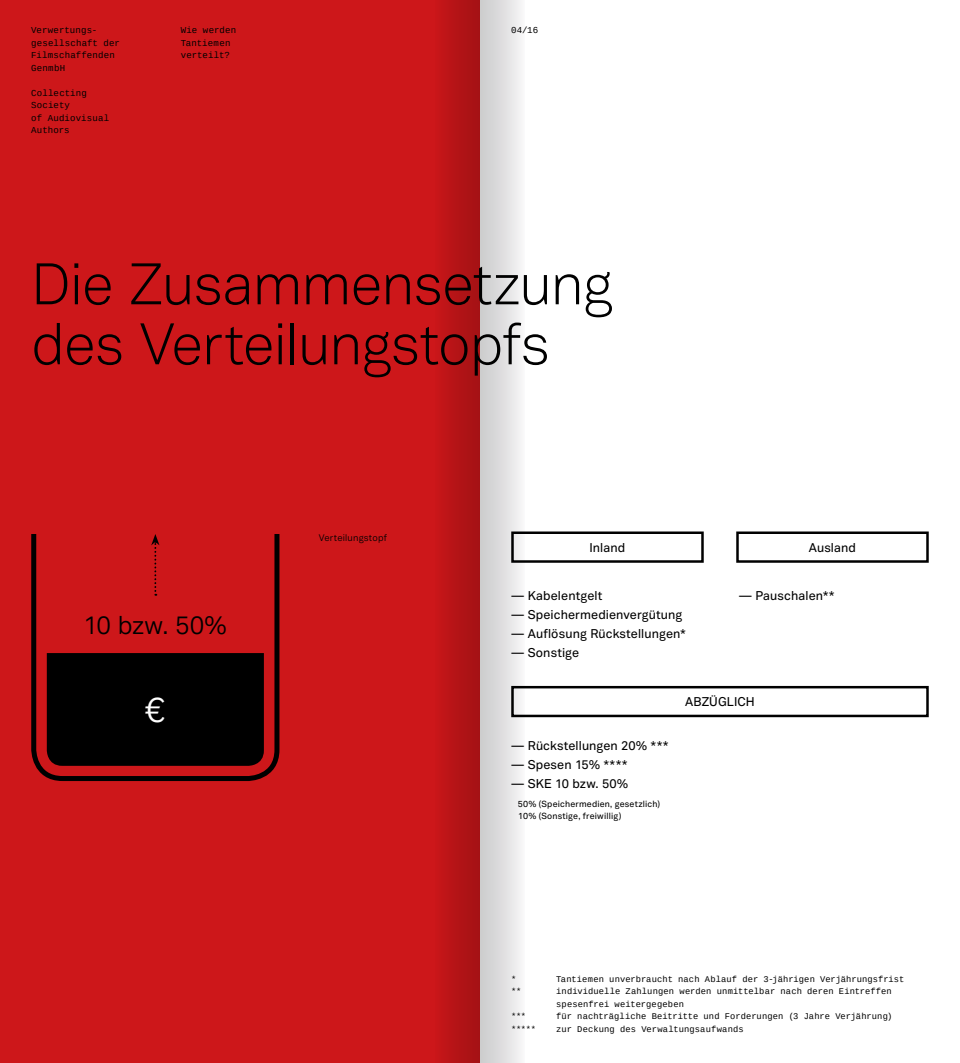
<style>
.page{position:relative;width:960px;height:1063px;background:#fff}
.page>*{position:absolute;margin:0;border:0;box-sizing:border-box;transform-origin:0 0}
.t1{font:300 57.5px/60px "Vaud";letter-spacing:-.015em;color:#000}
.t2{font:34.75px "Vaud";color:#fff}
.t3{font:25.12px "Vaud";letter-spacing:-.015em;color:#000}
.t4{font:500 12.5px "Vaud";letter-spacing:.005em;color:#000}
.t5{font:9.38px "Vaud";letter-spacing:.015em;color:#000}
.t6{font:9.12px/12.5px "Cousine";letter-spacing:.01em;color:#000}
.t7{font:8.75px/12.5px "Cousine";letter-spacing:.01em;color:#000}
.t8{font:500 8.75px/12.5px "Vaud";letter-spacing:.02em;color:#000}
</style>
<div class="page">
<div style="left:0;top:0;width:480px;height:1062px;background:#cd171a"></div>
<div style="left:435px;top:0;width:45px;height:1062px;background:linear-gradient(to right,#c71619,#a21214)"></div>
<div style="left:480px;top:0;width:45px;height:1062px;background:linear-gradient(to right,#cacacb,#f6f6f7)"></div>
<div style="left:511px;top:531px;width:193px;height:31px;border:2px solid #000"></div>
<div style="left:511px;top:686px;width:418px;height:31px;border:2px solid #000"></div>
<div style="left:736px;top:531px;width:193px;height:31px;border:2px solid #000"></div>
<svg style="left:31px;top:534px;width:249px;height:247px"></svg>
<svg style="left:151px;top:534px;width:9px;height:61px"></svg>
<div style="left:47px;top:653px;width:217px;height:112px;background:#000"></div>
<p class="t6" style="left:31px;top:24px;width:68px">Verwertungs-</p>
<p class="t6" style="left:511px;top:24px;width:28px">04/16</p>
<p class="t6" style="left:31px;top:36px;width:90px">gesellschaft der<br>Filmschaffenden<br>GenmbH</p>
<p class="t6" style="left:31px;top:86px;width:80px">Collecting<br>Society<br>of Audiovisual<br>Authors</p>
<p class="t6" style="left:181px;top:24px;width:57px">Wie werden<br>Tantiemen verteilt?</p>
<h1 class="t1" style="left:31px;top:254px;width:585px">Die Zusammensetzung des Verteilungstopfs</h1>
<h3 class="t3" style="left:83px;top:610px;width:145px">10 bzw. 50%</h3>
<p class="t5" style="left:319px;top:532px;width:69px">Verteilungstopf</p>
<h3 class="t4" style="left:590px;top:540px;width:37px">Inland</h3>
<h3 class="t4" style="left:511px;top:588px;width:93px">— Kabelentgelt</h3>
<h3 class="t4" style="left:511px;top:607px;width:173px">— Speichermedienvergütung</h3>
<h3 class="t4" style="left:511px;top:626px;width:176px">— Auflösung Rückstellungen*</h3>
<h3 class="t4" style="left:511px;top:644px;width:69px">— Sonstige</h3>
<h3 class="t4" style="left:809px;top:540px;width:49px">Ausland</h3>
<h3 class="t4" style="left:739px;top:588px;width:97px">— Pauschalen**</h3>
<h2 class="t2" style="left:145px;top:689px;width:22px">€</h2>
<h3 class="t4" style="left:511px;top:738px;width:159px">— Rückstellungen 20% ***</h3>
<h3 class="t4" style="left:511px;top:757px;width:118px">— Spesen 15% ****</h3>
<h3 class="t4" style="left:511px;top:776px;width:119px">— SKE 10 bzw. 50%</h3>
<p class="t8" style="left:518px;top:797px;width:144px">50% (Speichermedien, gesetzlich)<br>10% (Sonstige, freiwillig)</p>
<h3 class="t4" style="left:685px;top:694px;width:71px">ABZÜGLICH</h3>
<p class="t7" style="left:511px;top:972px;width:7px">*</p>
<p class="t7" style="left:556px;top:972px;width:350px">Tantiemen unverbraucht nach Ablauf der 3-jährigen Verjährungsfrist</p>
<p class="t7" style="left:511px;top:985px;width:12px">**</p>
<p class="t7" style="left:556px;top:985px;width:337px">individuelle Zahlungen werden unmittelbar nach deren Eintreffen spesenfrei weitergegeben</p>
<p class="t7" style="left:511px;top:1010px;width:16px">***</p>
<p class="t7" style="left:556px;top:1010px;width:338px">für nachträgliche Beitritte und Forderungen (3 Jahre Verjährung)</p>
<p class="t7" style="left:511px;top:1022px;width:26px">*****</p>
<p class="t7" style="left:556px;top:1022px;width:189px">zur Deckung des Verwaltungsaufwands</p>
</div>
